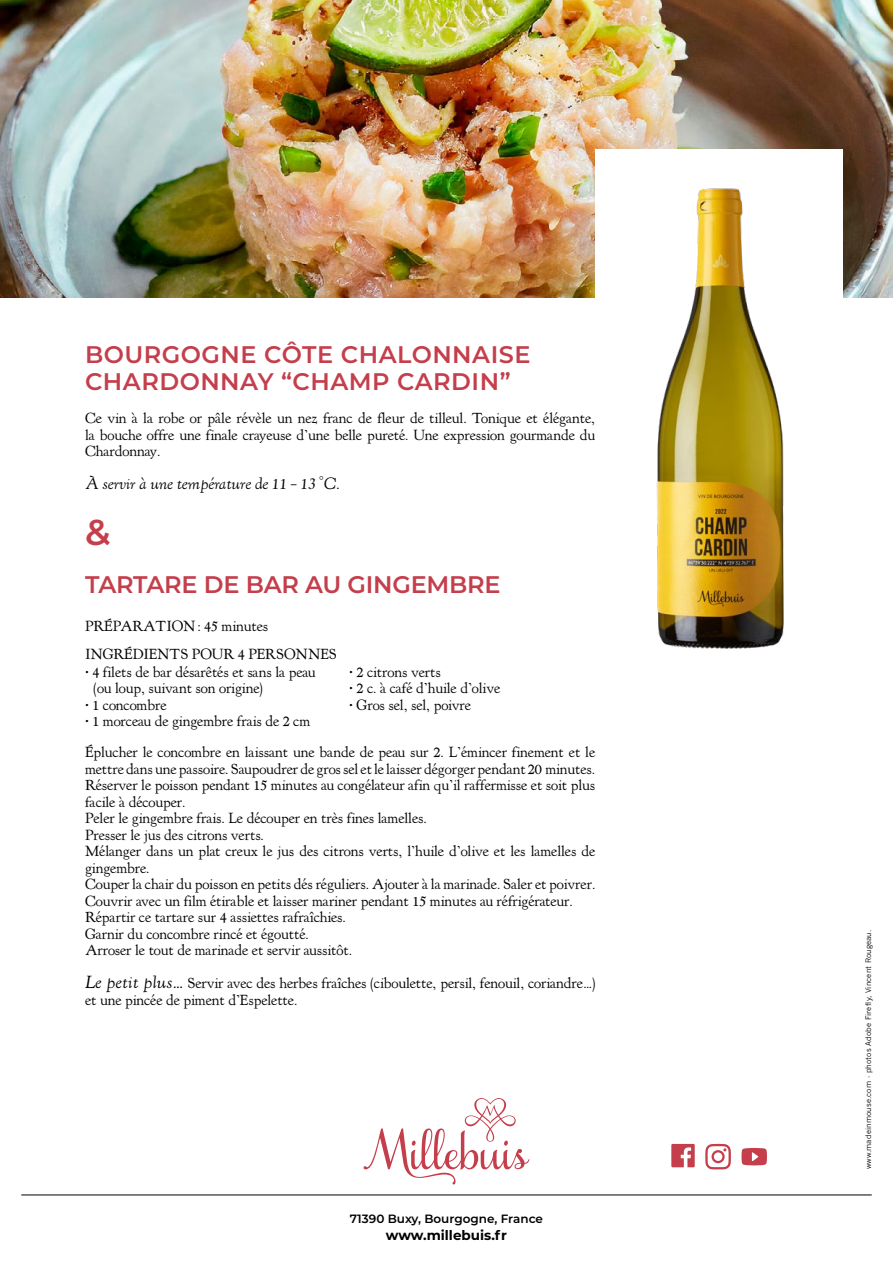
<style>
.page{position:relative;width:893px;height:1263px;background:#fff}
.page>*{position:absolute;margin:0;border:0;box-sizing:border-box;transform-origin:0 0}
.t1{font:600 36px "Montserrat";color:#c43e4b}
.t2{font:600 24px/27px "Montserrat";letter-spacing:.02em;color:#c43e4b}
.t3{font:600 24px "Montserrat";letter-spacing:-.01em;color:#c43e4b}
.t4{font:italic 16.5px "LTC Kennerley Pro";letter-spacing:-.02em;color:#000}
.t5{font:15px/16.5px "LTC Kennerley Pro";letter-spacing:-.01em;color:#000}
.t6{font:700 13.5px "Montserrat";color:#000}
.t7{font:600 12px "Montserrat";color:#000}
.t8{font:7.5px "News Gothic";letter-spacing:.02em;color:#000}
.s1{font-style:italic;font-size:18px}
</style>
<div class="page">
<img style="left:0;top:0;width:893px;height:298px">
<svg style="left:671px;top:1144px;width:24px;height:23px"></svg>
<svg style="left:705px;top:1144px;width:26px;height:25px"></svg>
<svg style="left:741px;top:1148px;width:26px;height:17px"></svg>
<hr style="left:21px;top:1194px;width:851px;height:1px;background:#000">
<svg style="left:364px;top:1098px;width:165px;height:86px"></svg>
<div style="left:595px;top:149px;width:248px;height:499px;background:#fff"></div>
<img style="left:656px;top:188px;width:128px;height:460px">
<h2 class="t2" style="left:85px;top:340px;width:447px">BOURGOGNE CÔTE CHALONNAISE<br>CHARDONNAY “CHAMP CARDIN”</h2>
<p class="t5" style="left:85px;top:411px;width:512px;text-align:justify">Ce vin à la robe or pâle révèle un nez franc de fleur de tilleul. Tonique et élégante, la bouche offre une finale crayeuse d’une belle pureté. Une expression gourmande du Chardonnay.</p>
<p class="t4" style="left:85px;top:475px;width:256px">À servir à une température de 11 – 13 °C.</p>
<h1 class="t1" style="left:85px;top:507px;width:27px">&amp;</h1>
<h2 class="t3" style="left:85px;top:567px;width:417px">TARTARE DE BAR AU GINGEMBRE</h2>
<p class="t5" style="left:85px;top:618px;width:185px">PRÉPARATION: 45 minutes</p>
<p class="t5" style="left:85px;top:646px;width:253px">INGRÉDIENTS POUR 4 PERSONNES</p>
<p class="t5" style="left:94px;top:664px;width:224px;text-indent:-9px">• 4 filets de bar désarêtés et sans la peau (ou loup, suivant son origine)</p>
<p class="t5" style="left:85px;top:697px;width:83px">• 1 concombre</p>
<p class="t5" style="left:85px;top:713px;width:227px">• 1 morceau de gingembre frais de 2 cm</p>
<p class="t5" style="left:349px;top:664px;width:93px">• 2 citrons verts</p>
<p class="t5" style="left:349px;top:680px;width:153px">• 2 c. à café d’huile d’olive</p>
<p class="t5" style="left:349px;top:697px;width:124px">• Gros sel, sel, poivre</p>
<p class="t5" style="left:85px;top:744px;width:512px">Éplucher le concombre en laissant une bande de peau sur 2. L’émincer finement et le mettre dans une passoire. Saupoudrer de gros sel et le laisser dégorger pendant 20 minutes.<br>Réserver le poisson pendant 15 minutes au congélateur afin qu’il raffermisse et soit plus facile à découper.<br>Peler le gingembre frais. Le découper en très fines lamelles.<br>Presser le jus des citrons verts.<br>Mélanger dans un plat creux le jus des citrons verts, l’huile d’olive et les lamelles de gingembre.<br>Couper la chair du poisson en petits dés réguliers. Ajouter à la marinade. Saler et poivrer.<br>Couvrir avec un film étirable et laisser mariner pendant 15 minutes au réfrigérateur.<br>Répartir ce tartare sur 4 assiettes rafraîchies.<br>Garnir du concombre rincé et égoutté.<br>Arroser le tout de marinade et servir aussitôt.</p>
<p class="t5" style="left:85px;top:975px;width:512px"><span class="s1">Le petit plus…</span> Servir avec des herbes fraîches (ciboulette, persil, fenouil, coriandre…) et une pincée de piment d’Espelette.</p>
<p class="t7" style="left:350px;top:1210px;width:195px">71390 Buxy, Bourgogne, France</p>
<p class="t6" style="left:386px;top:1225px;width:123px">www.millebuis.fr</p>
<p class="t8" style="left:864px;top:1169px;width:241px;rotate:-90deg">www.madeinmouse.com - photos Adobe Firefly, Vincent Rougeau.</p>
</div>
